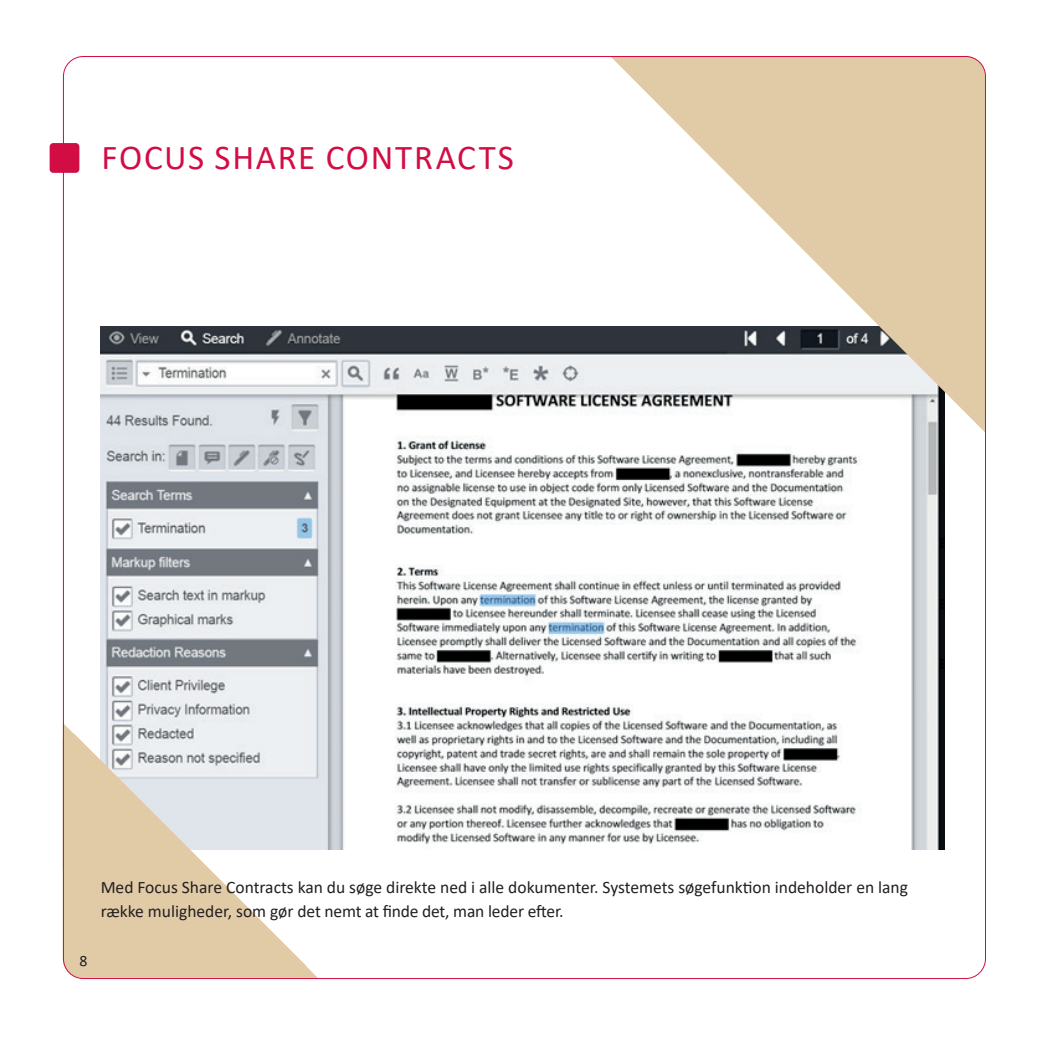
<style>
.page{position:relative;width:1042px;height:1042px;background:#fff}
.page>*{position:absolute;margin:0;border:0;box-sizing:border-box;transform-origin:0 0}
.t1{font:35px "Calibri";letter-spacing:.05em;color:#d20d44}
.t2{font:17.5px/24.5px "Calibri";color:#231f20}
.t3{font:15.75px "Calibri";color:#231f20}
</style>
<div class="page">
<div style="left:50px;top:143px;width:29px;height:30px;background:#d20d44;border-radius:4px"></div>
<img style="left:101px;top:326px;width:843px;height:523px">
<svg style="left:63px;top:723px;width:255px;height:255px;fill:#e1ccac"></svg>
<svg style="left:610px;top:56px;width:374px;height:376px;fill:#e1caa6"></svg>
<h1 class="t1" style="left:101px;top:140px;width:414px">FOCUS SHARE CONTRACTS</h1>
<p class="t3" style="left:79px;top:953px;width:9px">8</p>
<p class="t2" style="left:101px;top:874px;width:809px">Med Focus Share Contracts kan du søge direkte ned i alle dokumenter. Systemets søgefunk琀椀on indeholder en lang række muligheder, som gør det nemt at 昀椀nde det, man leder e昀琀er.</p>
</div>
